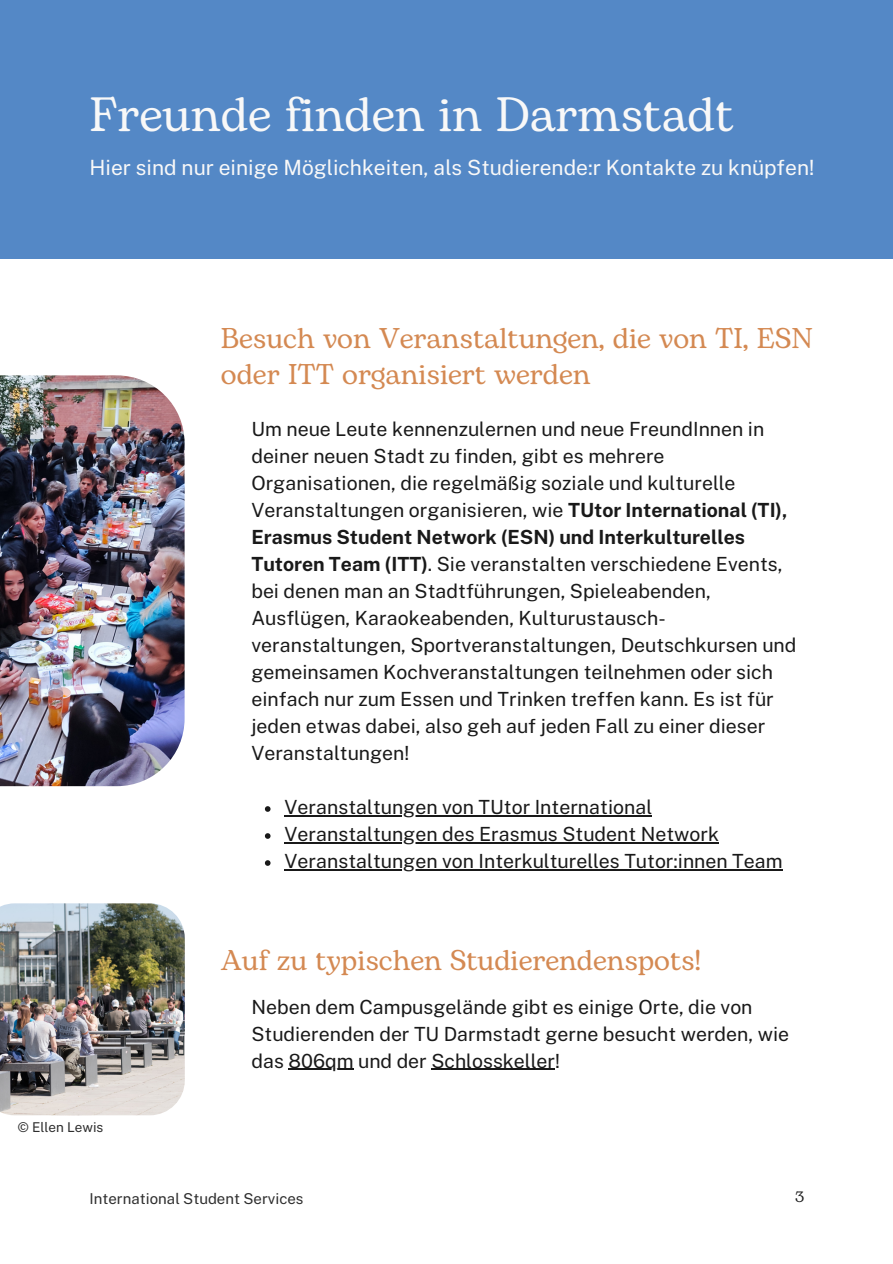
<style>
.page{position:relative;width:893px;height:1264px;background:#fff}
.page>*{position:absolute;margin:0;border:0;box-sizing:border-box;transform-origin:0 0}
.t1{font:48px "Bogart";color:#f8f8f8}
.t2{font:28.5px/36px "Bogart";color:#d48952}
.t3{font:21px "Public Sans";color:#f8f8f8}
.t4{font:19.5px/27px "Public Sans";color:#191919}
.t5{font:15px "Public Sans";color:#2e2e2e}
.t6{font:15px "Bogart";color:#191919}
.t7{font:13.5px "Public Sans";color:#2e2e2e}
.s1{font-weight:700}
</style>
<div class="page">
<img style="left:0;top:375px;width:184px;height:411px">
<img style="left:0;top:903px;width:185px;height:212px">
<div style="left:0;top:0;width:892px;height:258px;background:#5488c6"></div>
<svg style="left:265px;top:806px;width:5px;height:5px"></svg>
<hr style="left:284px;top:815px;width:368px;height:1px;background:#191919">
<svg style="left:265px;top:833px;width:5px;height:5px"></svg>
<hr style="left:284px;top:842px;width:435px;height:1px;background:#191919">
<svg style="left:265px;top:860px;width:5px;height:5px"></svg>
<hr style="left:284px;top:869px;width:498px;height:1px;background:#191919">
<hr style="left:288px;top:1068px;width:65px;height:1px;background:#191919">
<hr style="left:431px;top:1068px;width:124px;height:1px;background:#191919">
<h1 class="t1" style="left:89px;top:80px;width:646px">Freunde finden in Darmstadt</h1>
<p class="t3" style="left:89px;top:155px;width:726px">Hier sind nur einige Möglichkeiten, als Studierende:r Kontakte zu knüpfen!</p>
<h2 class="t2" style="left:221px;top:322px;width:593px">Besuch von Veranstaltungen, die von TI, ESN oder ITT organisiert werden</h2>
<p class="t4" style="left:251px;top:415px;width:546px">Um neue Leute kennenzulernen und neue FreundInnen in deiner neuen Stadt zu finden, gibt es mehrere Organisationen, die regelmäßig soziale und kulturelle Veranstaltungen organisieren, wie <span class="s1">TUtor International (TI), Erasmus Student Network (ESN) und Interkulturelles Tutoren Team (ITT)</span>. Sie veranstalten verschiedene Events, bei denen man an Stadtführungen, Spieleabenden, Ausflügen, Karaokeabenden, Kulturustausch&shy;veranstaltungen, Sportveranstaltungen, Deutschkursen und gemeinsamen Kochveranstaltungen teilnehmen oder sich einfach nur zum Essen und Trinken treffen kann. Es ist für jeden etwas dabei, also geh auf jeden Fall zu einer dieser Veranstaltungen!</p>
<p class="t4" style="left:284px;top:793px;width:499px">Veranstaltungen von TUtor International<br>Veranstaltungen des Erasmus Student Network<br>Veranstaltungen von Interkulturelles Tutor:innen Team</p>
<p class="t7" style="left:18px;top:1118px;width:87px">© Ellen Lewis</p>
<h2 class="t2" style="left:221px;top:943px;width:482px">Auf zu typischen Studierendenspots!</h2>
<p class="t4" style="left:251px;top:992px;width:539px">Neben dem Campusgelände gibt es einige Orte, die von<br>Studierenden der TU Darmstadt gerne besucht werden, wie das 806qm und der Schlosskeller!</p>
<p class="t5" style="left:89px;top:1189px;width:215px">International Student Services</p>
<p class="t6" style="left:795px;top:1185px;width:10px">3</p>
</div>
